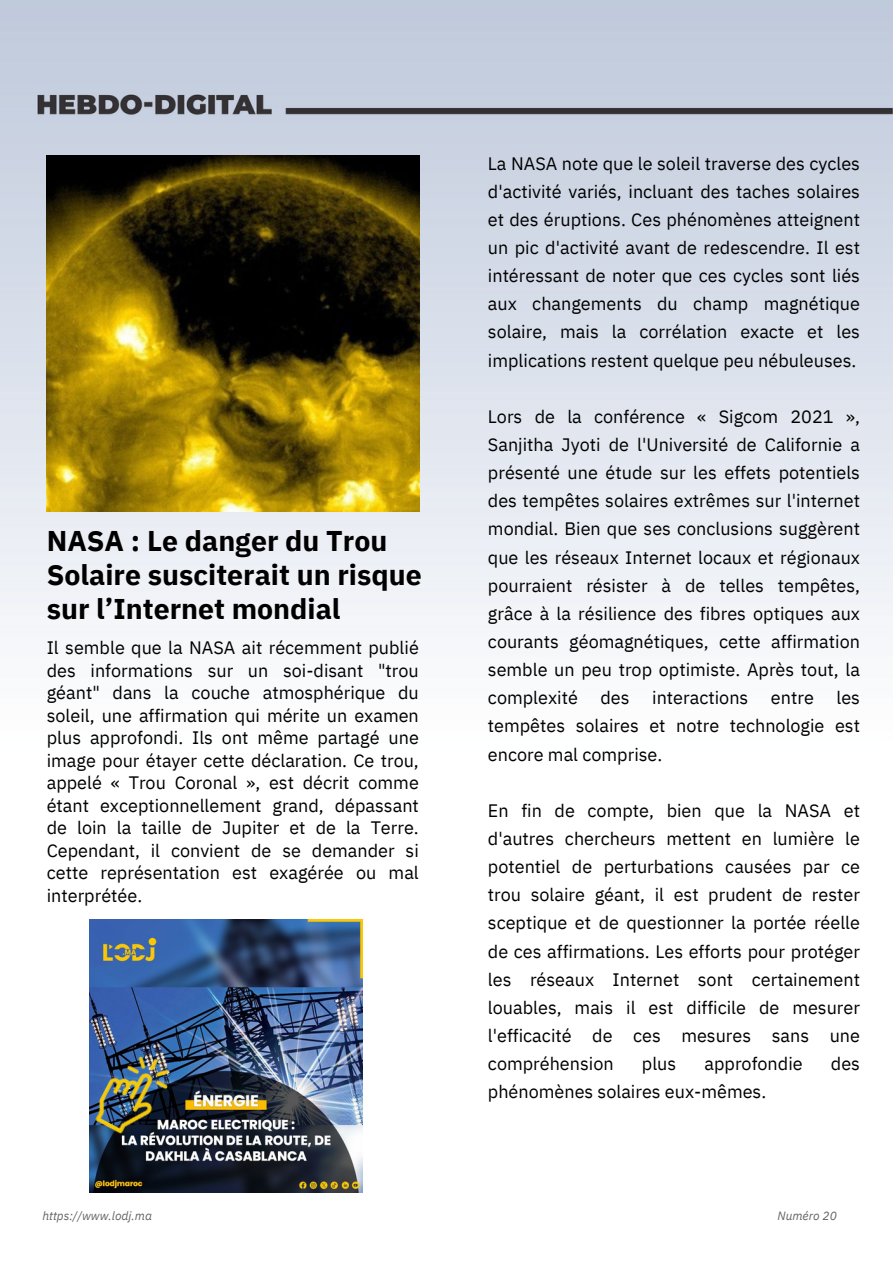
<style>
.page{position:relative;width:893px;height:1264px;background:#fff}
.page>*{position:absolute;margin:0;border:0;box-sizing:border-box;transform-origin:0 0}
.t1{font:700 28.5px/33.8px "IBM Plex Sans";color:#000}
.t2{font:18px/28.2px "IBM Plex Sans";color:#000;text-align:justify}
.t3{font:italic 12px "IBM Plex Sans";color:#646464}
</style>
<div class="page">
<img style="left:0;top:0;width:892px;height:1193px">
<img style="left:47px;top:155px;width:372px;height:356px">
<img style="left:89px;top:919px;width:274px;height:273px">
<img style="left:76px;top:1035px;width:112px;height:116px">
<p class="t1" style="left:47px;top:523px;width:376px">NASA : Le danger du Trou<br>Solaire susciterait un risque sur l’Internet mondial</p>
<p class="t2" style="left:47px;top:636px;width:373px;line-height:22.5px">Il semble que la NASA ait récemment publié des informations sur un soi-disant "trou géant" dans la couche atmosphérique du soleil, une affirmation qui mérite un examen plus approfondi. Ils ont même partagé une image pour étayer cette déclaration. Ce trou, appelé « Trou Coronal », est décrit comme étant exceptionnellement grand, dépassant de loin la taille de Jupiter et de la Terre.<br>Cependant, il convient de se demander si cette représentation est exagérée ou mal interprétée.</p>
<p class="t2" style="left:488px;top:149px;width:373px">La NASA note que le soleil traverse des cycles d'activité variés, incluant des taches solaires et des éruptions. Ces phénomènes atteignent un pic d'activité avant de redescendre. Il est intéressant de noter que ces cycles sont liés aux changements du champ magnétique solaire, mais la corrélation exacte et les implications restent quelque peu nébuleuses.</p>
<p class="t2" style="left:488px;top:402px;width:373px">Lors de la conférence « Sigcom 2021 », Sanjitha Jyoti de l'Université de Californie a présenté une étude sur les effets potentiels des tempêtes solaires extrêmes sur l'internet mondial. Bien que ses conclusions suggèrent que les réseaux Internet locaux et régionaux pourraient résister à de telles tempêtes, grâce à la résilience des fibres optiques aux courants géomagnétiques, cette affirmation semble un peu trop optimiste. Après tout, la complexité</p>
<p class="t2" style="left:488px;top:683px;width:373px;text-indent:348px">les tempêtes solaires et notre technologie est encore mal comprise.</p>
<p class="t2" style="left:488px;top:796px;width:373px">En fin de compte, bien que la NASA et d'autres chercheurs mettent en lumière le potentiel de perturbations causées par ce trou solaire géant, il est prudent de rester sceptique et de questionner la portée réelle de ces affirmations. Les efforts pour protéger les réseaux Internet sont certainement louables, mais il est difficile de mesurer l'efficacité de ces mesures sans une compréhension</p>
<p class="t2" style="left:600px;top:683px;width:31px">des</p>
<p class="t2" style="left:652px;top:683px;width:98px">interactions</p>
<p class="t2" style="left:770px;top:683px;width:44px">entre</p>
<p class="t2" style="left:642px;top:1049px;width:36px">plus</p>
<p class="t2" style="left:704px;top:1049px;width:100px">approfondie</p>
<p class="t2" style="left:830px;top:1049px;width:31px">des</p>
<p class="t2" style="left:488px;top:1077px;width:280px">phénomènes solaires eux-mêmes.</p>
<p class="t3" style="left:42px;top:1207px;width:111px">https://www.lodj.ma</p>
<p class="t3" style="left:777px;top:1207px;width:61px">Numéro 20</p>
</div>
